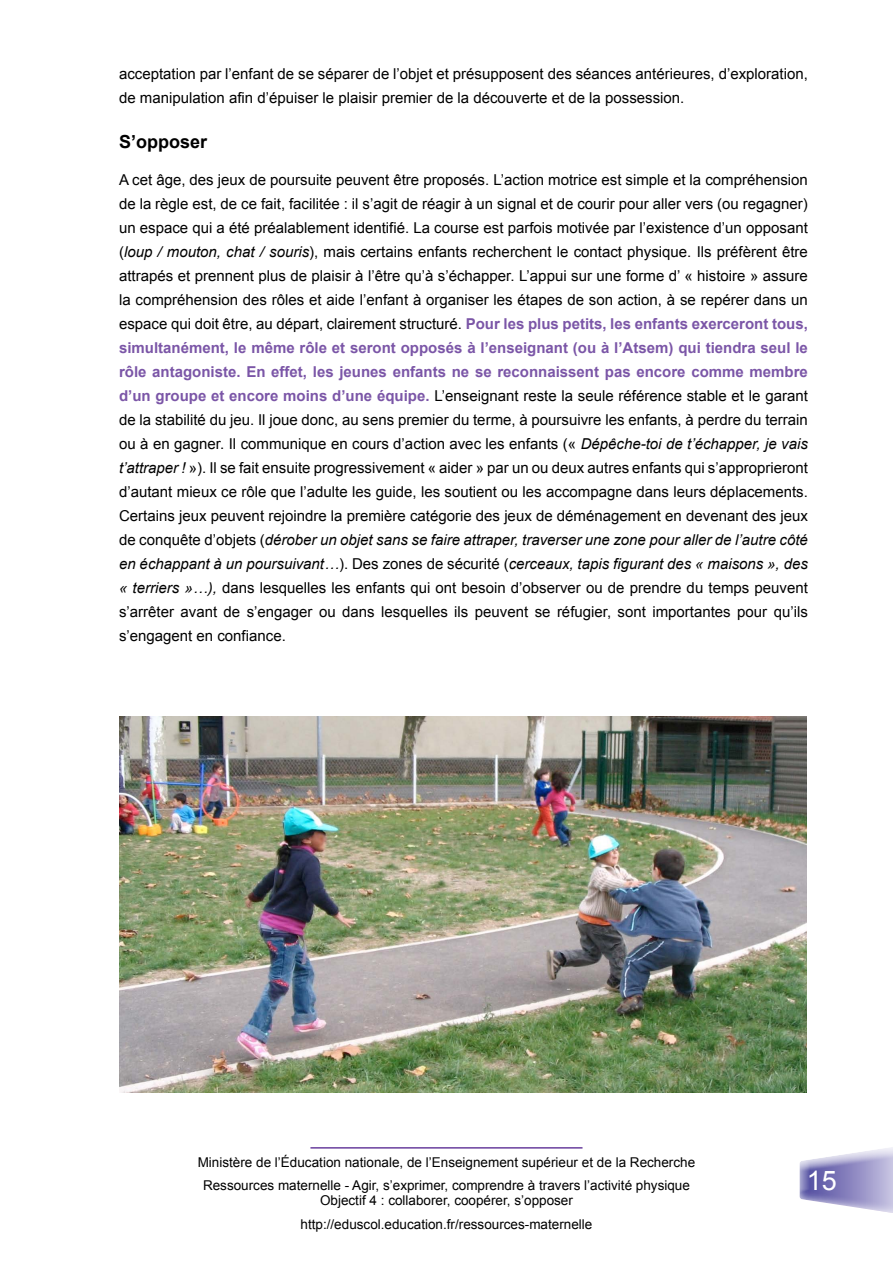
<style>
.page{position:relative;width:893px;height:1263px;background:#fff}
.page>*{position:absolute;margin:0;border:0;box-sizing:border-box;transform-origin:0 0}
.t1{font:27px "Arial";color:#fff}
.t2{font:700 18px "Arial";color:#000}
.t3{font:15px/24px "Arial";color:#000}
.t4{font:13.5px/23.5px "Arial";color:#000;text-align:center}
.s1{font-style:italic}
.s2{font-weight:700;color:#7b56a7}
</style>
<div class="page">
<div style="left:791px;top:1144px;width:102px;height:73px;background:#6a3f9d;opacity:.75"></div>
<hr style="left:310px;top:1147px;width:272px;height:1px;background:#6a3f9d">
<img style="left:119px;top:716px;width:688px;height:377px">
<p class="t3" style="left:119px;top:62px;width:690px">acceptation par l’enfant de se séparer de l’objet et présupposent des séances antérieures, d’exploration, de manipulation afin d’épuiser le plaisir premier de la découverte et de la possession.</p>
<p class="t2" style="left:119px;top:130px;width:90px">S’opposer</p>
<p class="t3" style="left:119px;top:168px;width:690px;text-align:justify">A cet âge, des jeux de poursuite peuvent être proposés. L’action motrice est simple et la compréhension de la règle est, de ce fait, facilitée : il s’agit de réagir à un signal et de courir pour aller vers (ou regagner) un espace qui a été préalablement identifié. La course est parfois motivée par l’existence d’un opposant (<span class="s1">loup / mouton, chat / souris</span>), mais certains enfants recherchent le contact physique. Ils préfèrent être attrapés et prennent plus de plaisir à l’être qu’à s’échapper. L’appui sur une forme d’ « histoire » assure la compréhension des rôles et aide l’enfant à organiser les étapes de son action, à se repérer dans un espace qui doit être, au départ, clairement structuré. <span class="s2">Pour les plus petits, les enfants exerceront tous, simultanément, le même rôle et seront opposés à l’enseignant (ou à l’Atsem) qui tiendra seul le rôle antagoniste. En effet, les jeunes enfants ne se reconnaissent pas encore comme membre d’un groupe et encore moins d’une équipe.</span> L’enseignant reste la seule référence stable et le garant de la stabilité du jeu. Il joue donc, au sens premier du terme, à poursuivre les enfants, à perdre du terrain ou à en gagner. Il communique en cours d’action avec les enfants (« <span class="s1">Dépêche-toi de t’échapper, je vais t’attraper !</span> »). Il se fait ensuite progressivement « aider » par un ou deux autres enfants qui s’approprieront d’autant mieux ce rôle que l’adulte les guide, les soutient ou les accompagne dans leurs déplacements.<br>Certains jeux peuvent rejoindre la première catégorie des jeux de déménagement en devenant des jeux de conquête d’objets (<span class="s1">dérober un objet sans se faire attraper, traverser une zone pour aller de l’autre côté en échappant à un poursuivant…</span>). Des zones de sécurité (<span class="s1">cerceaux, tapis figurant des « maisons », des « terriers »…),</span> dans lesquelles les enfants qui ont besoin d’observer ou de prendre du temps peuvent s’arrêter avant de s’engager ou dans lesquelles ils peuvent se réfugier, sont importantes pour qu’ils s’engagent en confiance.</p>
<p class="t4" style="left:198px;top:1150px;width:499px">Ministère de l’Éducation nationale, de l’Enseignement supérieur et de la Recherche<br>Ressources maternelle - Agir, s’exprimer, comprendre à travers l’activité physique</p>
<p class="t4" style="left:301px;top:1189px;width:293px">Objectif 4 : collaborer, coopérer, s’opposer http://eduscol.education.fr/ressources-maternelle</p>
<h1 class="t1" style="left:807px;top:1162px;width:32px">15</h1>
</div>
